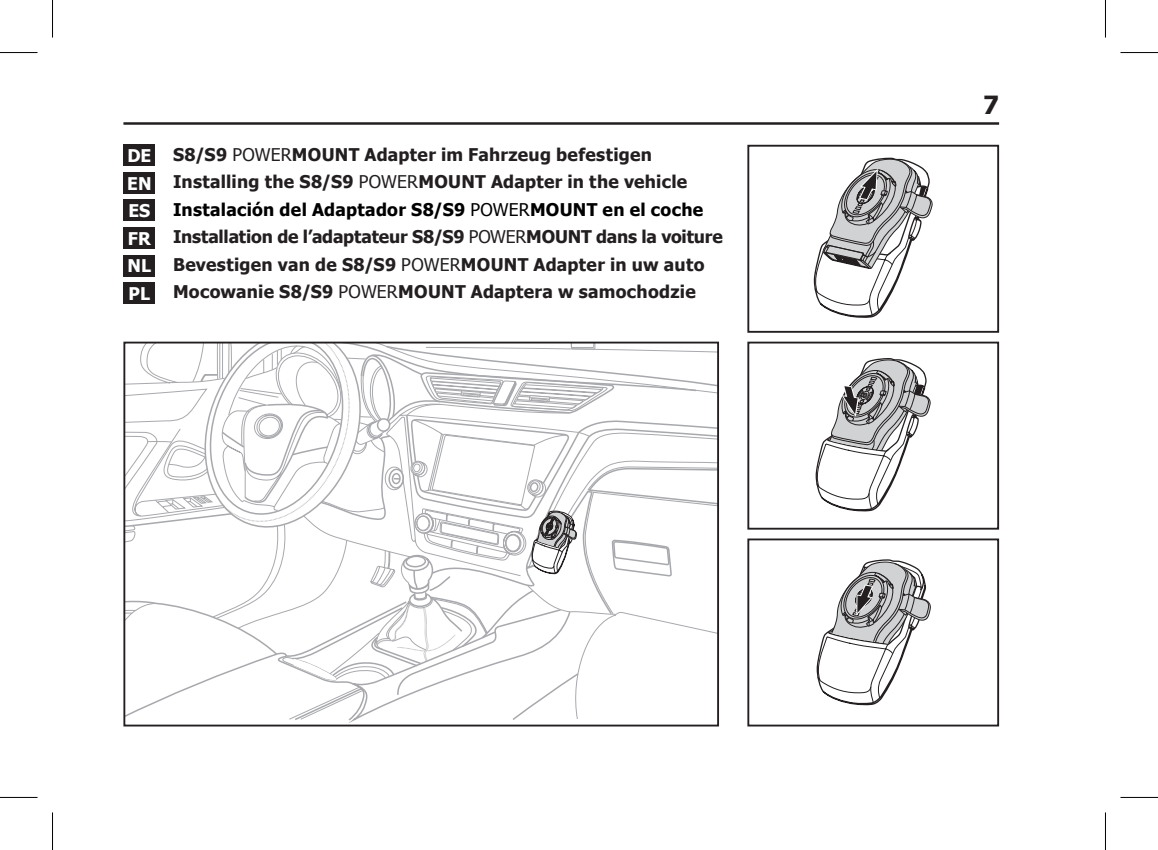
<style>
.page{position:relative;width:1158px;height:850px;background:#fff}
.page>*{position:absolute;margin:0;border:0;box-sizing:border-box;transform-origin:0 0}
.t1{font:700 25px "Tahoma";color:#231f20}
.t2{font:700 17.5px/28.2px "Tahoma";letter-spacing:.015em;color:#231f20}
.t3{font:700 17.5px "Tahoma";letter-spacing:.015em;color:#000}
.t4{font:700 17.5px "Tahoma";color:#fff}
.s1{color:#fff}
.s2{font-weight:400}
</style>
<div class="page">
<hr style="left:123px;top:122px;width:876px;height:3px;background:#231f20">
<svg style="left:126px;top:344px;width:590px;height:375px"></svg>
<div style="left:123px;top:341px;width:596px;height:385px;border:2px solid #231f20"></div>
<svg style="left:813px;top:157px;width:119px;height:161px"></svg>
<div style="left:747px;top:145px;width:252px;height:187px;border:2px solid #231f20"></div>
<svg style="left:815px;top:358px;width:115px;height:154px"></svg>
<div style="left:747px;top:341px;width:252px;height:188px;border:2px solid #231f20"></div>
<svg style="left:816px;top:559px;width:115px;height:147px"></svg>
<div style="left:747px;top:538px;width:252px;height:188px;border:2px solid #231f20"></div>
<div style="left:123px;top:145px;width:32px;height:21px;background:#231f20"></div>
<div style="left:123px;top:172px;width:32px;height:21px;background:#231f20"></div>
<div style="left:123px;top:200px;width:32px;height:21px;background:#231f20"></div>
<div style="left:123px;top:227px;width:32px;height:21px;background:#231f20"></div>
<div style="left:123px;top:255px;width:32px;height:21px;background:#231f20"></div>
<div style="left:123px;top:282px;width:32px;height:21px;background:#231f20"></div>
<hr style="left:0;top:52px;width:38px;height:1px;background:#000">
<hr style="left:1120px;top:52px;width:37px;height:1px;background:#000">
<hr style="left:0;top:796px;width:38px;height:1px;background:#000">
<hr style="left:1120px;top:796px;width:37px;height:1px;background:#000">
<hr style="left:52px;top:0;width:1px;height:38px;background:#000">
<hr style="left:52px;top:812px;width:1px;height:37px;background:#000">
<hr style="left:1104px;top:0;width:1px;height:38px;background:#000">
<hr style="left:1104px;top:812px;width:1px;height:37px;background:#000">
<p class="t2" style="left:127px;top:139px;width:561px"><span class="s1">DE</span> S8/S9 <span class="s2">POWER</span>MOUNT Adapter im Fahrzeug befestigen<br><span class="s1">EN</span> Installing the S8/S9 <span class="s2">POWER</span>MOUNT Adapter in the vehicle<br><span class="s1">ES</span></p>
<p class="t3" style="left:173px;top:197px;width:532px">Instalación del Adaptador S8/S9 <span class="s2">POWER</span>MOUNT en el coche</p>
<p class="t2" style="left:128px;top:222px;width:596px;text-indent:45px">Installation de l’adaptateur S8/S9 <span class="s2">POWER</span>MOUNT dans la voiture<br><span class="s1">NL</span> Bevestigen van de S8/S9 <span class="s2">POWER</span>MOUNT Adapter in uw auto<br><span class="s1">PL</span></p>
<p class="t4" style="left:128px;top:226px;width:24px">FR</p>
<p class="t2" style="left:173px;top:277px;width:524px">Mocowanie S8/S9 <span class="s2">POWER</span>MOUNT Adaptera w samochodzie</p>
<h1 class="t1" style="left:983px;top:88px;width:17px">7</h1>
</div>
